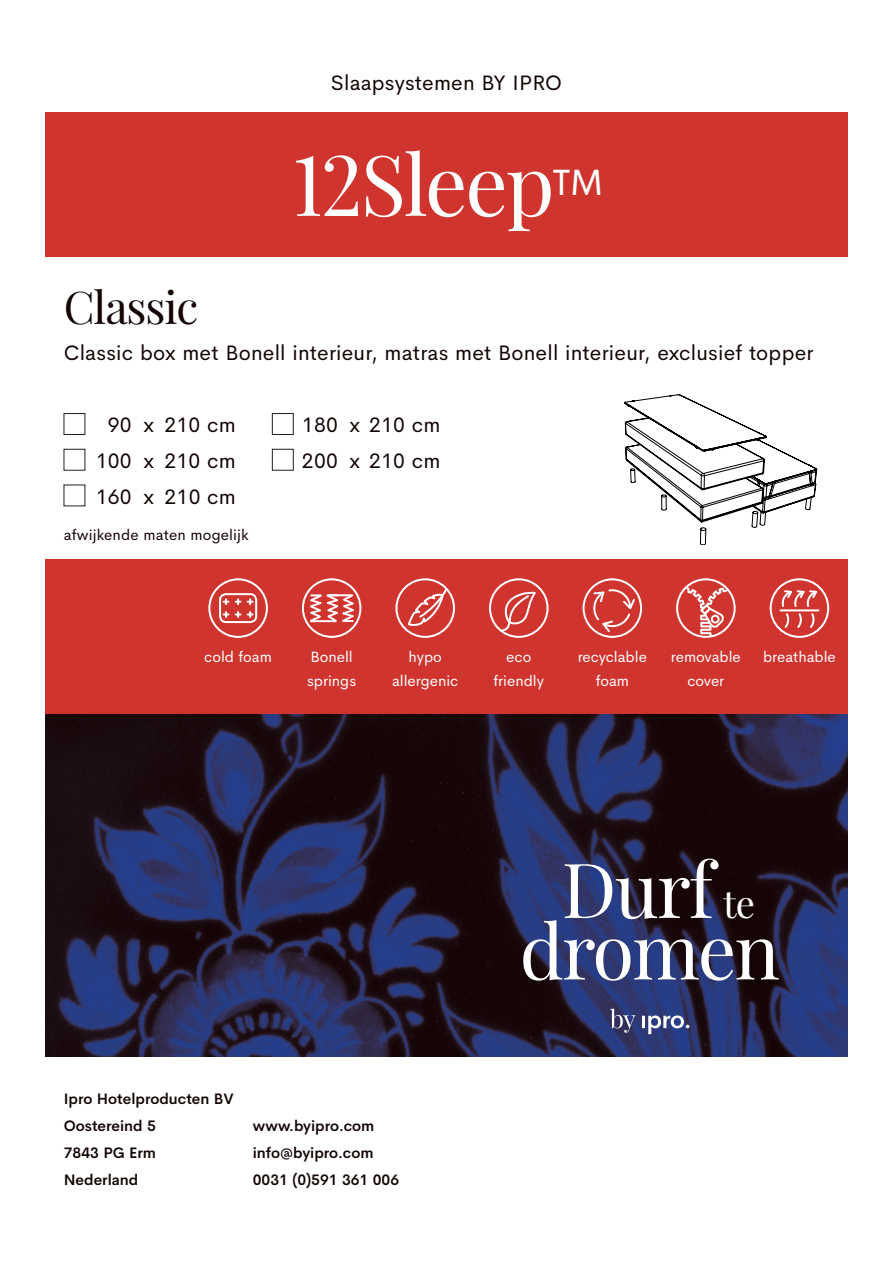
<style>
.page{position:relative;width:893px;height:1263px;background:#fff}
.page>*{position:absolute;margin:0;border:0;box-sizing:border-box;transform-origin:0 0}
.t1{font:84px "Playfair Display";letter-spacing:-.025em;color:#fff}
.t2{font:76.05px/61.5px "Playfair Display";letter-spacing:-.025em;color:#fff;text-align:center}
.t3{font:45px "Playfair Display";letter-spacing:-.025em;color:#120504}
.t4{font:36.75px "Cerebri Sans";color:#fff}
.t5{font:21px "Cerebri Sans";letter-spacing:.01em;color:#120504}
.t6{font:600 15px/27px "Cerebri Sans";color:#120504}
.t7{font:15px/24px "Cerebri Sans";color:#fff;text-align:center}
.t8{font:15px "Cerebri Sans";letter-spacing:.01em;color:#120504}
.t9{font:4.95px/5.8px "Myriad Pro";color:#000001}
.s1{font-size:38.1px}
</style>
<div class="page">
<div style="left:45px;top:112px;width:803px;height:144px;background:#cf342e"></div>
<img style="left:45px;top:714px;width:803px;height:342px">
<svg style="left:610px;top:1008px;width:79px;height:26px;background:#58618f"></svg>
<div style="left:45px;top:559px;width:803px;height:155px;background:#cf342e"></div>
<hr style="left:780px;top:609px;width:38px;height:2px;background:#fff">
<svg style="left:782px;top:590px;width:37px;height:40px"></svg>
<div style="left:770px;top:578px;width:59px;height:60px;border:2px solid #fff;border-radius:50%"></div>
<div style="left:219px;top:593px;width:38px;height:30px;border:2px solid #fff;border-radius:6px"></div>
<svg style="left:224px;top:599px;width:5px;height:5px"></svg>
<svg style="left:236px;top:599px;width:5px;height:5px"></svg>
<svg style="left:248px;top:599px;width:5px;height:5px"></svg>
<svg style="left:224px;top:612px;width:5px;height:5px"></svg>
<svg style="left:236px;top:612px;width:5px;height:5px"></svg>
<svg style="left:248px;top:612px;width:5px;height:5px"></svg>
<div style="left:208px;top:578px;width:60px;height:60px;border:2px solid #fff;border-radius:50%"></div>
<svg style="left:499px;top:591px;width:39px;height:42px"></svg>
<div style="left:489px;top:578px;width:60px;height:60px;border:2px solid #fff;border-radius:50%"></div>
<svg style="left:592px;top:588px;width:44px;height:46px"></svg>
<div style="left:583px;top:578px;width:59px;height:60px;border:2px solid #fff;border-radius:50%"></div>
<svg style="left:685px;top:585px;width:44px;height:52px"></svg>
<div style="left:676px;top:578px;width:60px;height:60px;border:2px solid #fff;border-radius:50%"></div>
<svg style="left:406px;top:582px;width:45px;height:44px"></svg>
<div style="left:395px;top:578px;width:60px;height:60px;border:2px solid #fff;border-radius:50%"></div>
<svg style="left:624px;top:394px;width:193px;height:151px"></svg>
<div style="left:302px;top:578px;width:59px;height:60px;border:2px solid #fff;border-radius:50%"></div>
<svg style="left:308px;top:593px;width:47px;height:30px"></svg>
<div style="left:64px;top:413px;width:21px;height:22px;border:1px solid #231f20"></div>
<div style="left:272px;top:413px;width:21px;height:22px;border:1px solid #231f20"></div>
<div style="left:272px;top:449px;width:21px;height:21px;border:1px solid #231f20"></div>
<p class="t5" style="left:331px;top:66px;width:233px">Slaapsystemen BY IPRO</p>
<h1 class="t1" style="left:293px;top:132px;width:263px">12Sleep</h1>
<h3 class="t4" style="left:552px;top:153px;width:52px">TM</h3>
<h3 class="t3" style="left:64px;top:279px;width:136px">Classic</h3>
<p class="t5" style="left:64px;top:336px;width:751px">Classic box met Bonell interieur, matras met Bonell interieur, exclusief topper</p>
<p class="t9" style="left:763px;top:346px;width:43px">Bedpoten D60 zwart<br>Boxspring Bonell<br>Matras Bonell</p>
<p class="t5" style="left:108px;top:408px;width:130px">90 x 210 cm</p>
<p class="t5" style="left:302px;top:408px;width:140px">180 x 210 cm</p>
<p class="t5" style="left:96px;top:444px;width:142px">100 x 210 cm</p>
<p class="t5" style="left:302px;top:444px;width:140px">200 x 210 cm</p>
<p class="t5" style="left:96px;top:480px;width:142px">160 x 210 cm</p>
<p class="t8" style="left:64px;top:523px;width:187px">afwijkende maten mogelijk</p>
<p class="t7" style="left:204px;top:643px;width:69px">cold foam</p>
<p class="t7" style="left:307px;top:643px;width:51px;text-align:left">Bonell springs</p>
<p class="t7" style="left:392px;top:643px;width:68px">hypo allergenic</p>
<p class="t7" style="left:493px;top:643px;width:52px">eco friendly</p>
<p class="t7" style="left:578px;top:643px;width:71px">recyclable foam</p>
<p class="t7" style="left:671px;top:643px;width:71px">removable</p>
<p class="t7" style="left:763px;top:643px;width:74px">breathable</p>
<p class="t7" style="left:687px;top:667px;width:38px">cover</p>
<p class="t6" style="left:64px;top:1084px;width:171px">Ipro Hotelproducten BV<br>Oostereind 5</p>
<p class="t6" style="left:253px;top:1111px;width:123px">www.byipro.com</p>
<p class="t6" style="left:64px;top:1138px;width:94px">7843 PG Erm</p>
<p class="t6" style="left:253px;top:1138px;width:122px">info@byipro.com</p>
<p class="t6" style="left:64px;top:1165px;width:76px">Nederland</p>
<p class="t6" style="left:253px;top:1165px;width:148px">0031 (0)591 361 006</p>
<h2 class="t2" style="left:520px;top:858px;width:262px">Durf <span class="s1">te </span>dromen</h2>
</div>
